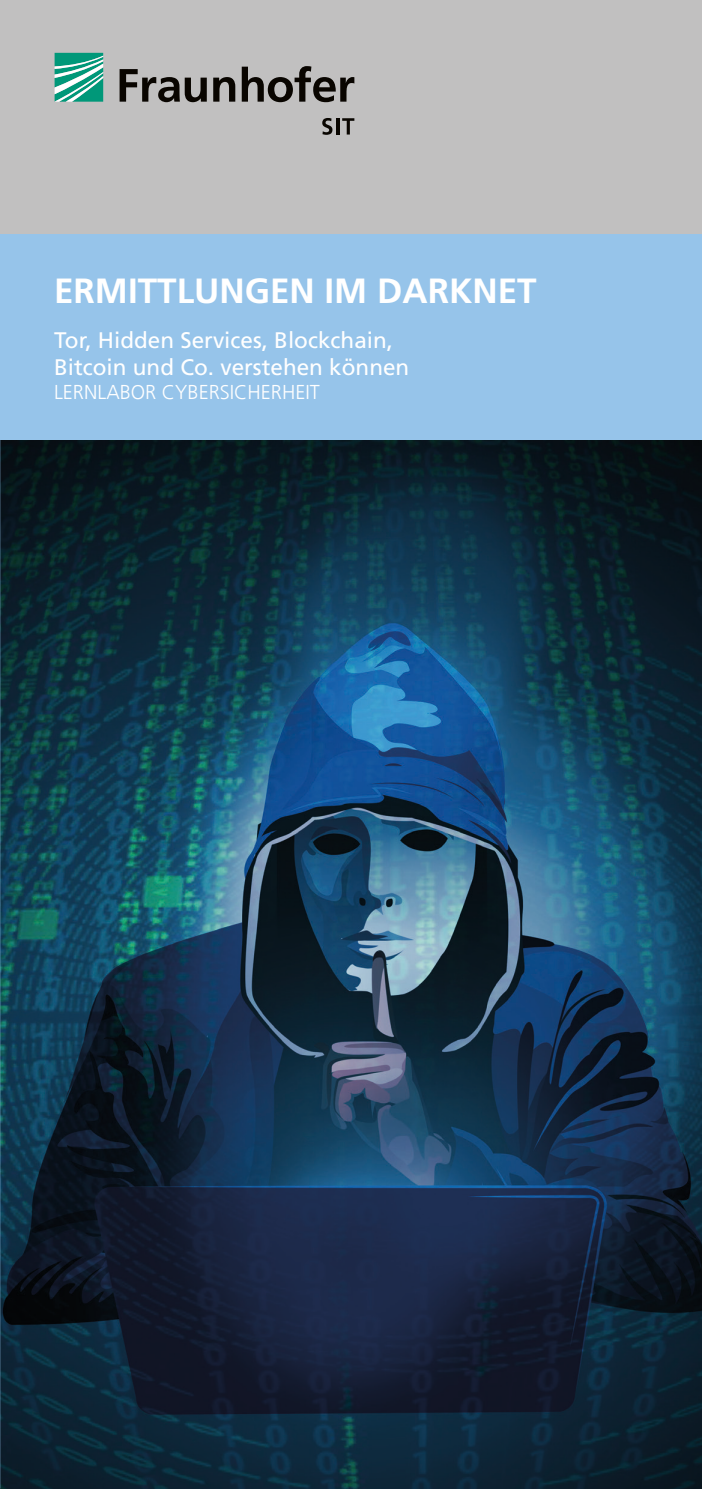
<style>
.page{position:relative;width:702px;height:1489px;background:#fff}
.page>*{position:absolute;margin:0;border:0;box-sizing:border-box;transform-origin:0 0}
.t1{font:700 35px "Frutiger LT Com";color:#fff}
.t2{font:22.5px/27px "Frutiger LT Com";color:#fff}
.t3{font:300 20px "Frutiger LT Com";color:#fff}
</style>
<div class="page">
<img style="left:0;top:439px;width:702px;height:1049px">
<div style="left:0;top:189px;width:702px;height:250px;background:#96c4ea"></div>
<div style="left:0;top:0;width:702px;height:234px;background:#c1c0c0"></div>
<svg style="left:55px;top:53px;width:48px;height:49px;background:#4db5a0"></svg>
<svg style="left:120px;top:66px;width:234px;height:36px"></svg>
<svg style="left:322px;top:118px;width:10px;height:17px"></svg>
<hr style="left:336px;top:118px;width:3px;height:16px;background:#090500">
<svg style="left:342px;top:118px;width:12px;height:16px"></svg>
<h1 class="t1" style="left:54px;top:270px;width:484px">ERMITTLUNGEN IM DARKNET</h1>
<p class="t2" style="left:54px;top:327px;width:357px">Tor, Hidden Services, Blockchain,<br>Bitcoin und Co. verstehen können</p>
<p class="t3" style="left:54px;top:381px;width:267px">LERNLABOR CYBERSICHERHEIT</p>
</div>
